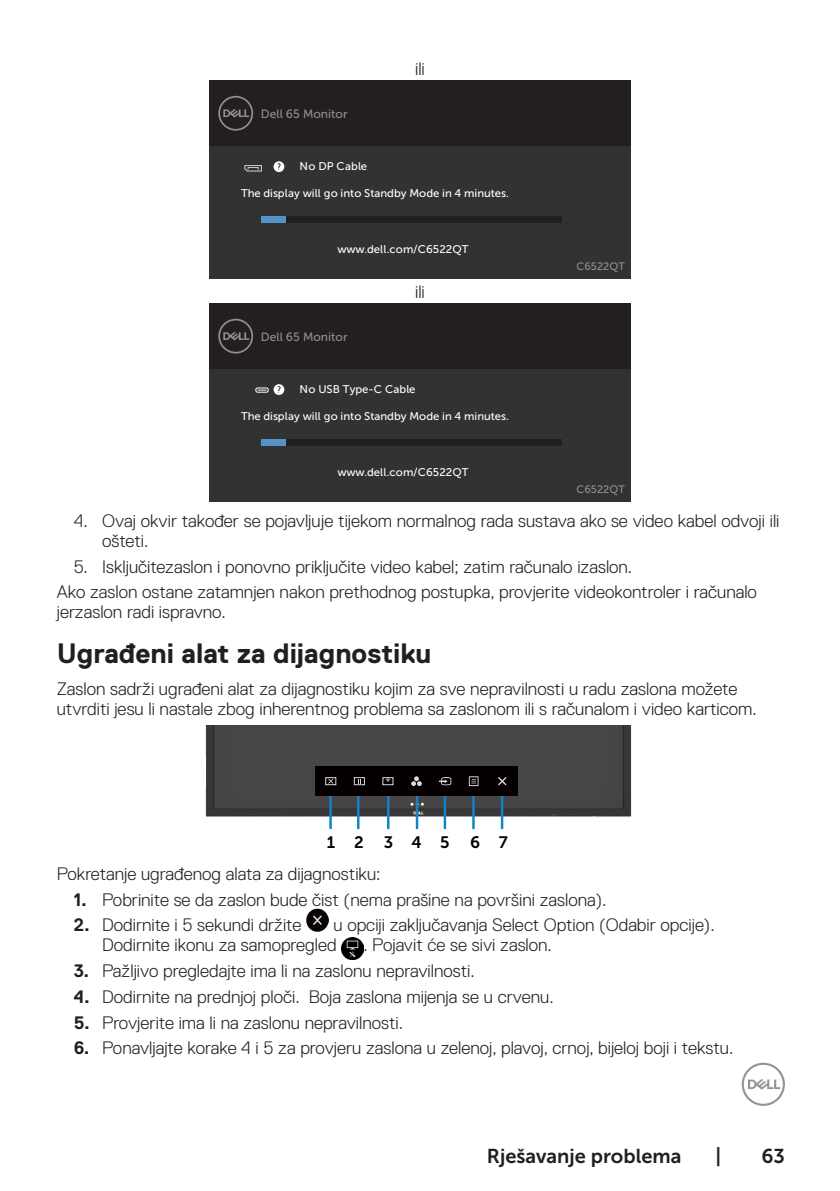
<style>
.page{position:relative;width:840px;height:1191px;background:#fff}
.page>*{position:absolute;margin:0;border:0;box-sizing:border-box;transform-origin:0 0}
.Head2{font:700 28px "Dell Replica";color:#231f20}
.t1{font:20px "Museo Sans For Dell 700";color:#231f20}
.Paragraph{font:300 18px/20px "Dell Replica";color:#231f20}
.t2{font:16.6px "Museo Sans For Dell 700";letter-spacing:1.12em;color:#030000}
.t3{font:12px "Museo Sans For Dell 500";color:#8e8f93}
.t4{font:11.2px "Museo Sans For Dell 500";color:#fff}
.t5{font:10.8px "Museo Sans For Dell 500";color:#8e8f93}
.s1{font-weight:700}
</style>
<div class="page">
<svg style="left:741px;top:1062px;width:43px;height:44px"></svg>
<div style="left:209px;top:80px;width:421px;height:198px;background:#231f20"></div>
<div style="left:209px;top:146px;width:421px;height:132px;background:#333232"></div>
<svg style="left:218px;top:96px;width:35px;height:35px"></svg>
<div style="left:261px;top:216px;width:301px;height:7px;background:#231f20"></div>
<div style="left:261px;top:216px;width:24px;height:7px;background:#5493c7"></div>
<svg style="left:273px;top:161px;width:11px;height:11px"></svg>
<svg style="left:276px;top:163px;width:6px;height:9px"></svg>
<svg style="left:244px;top:165px;width:18px;height:7px"></svg>
<div style="left:209px;top:303px;width:421px;height:198px;background:#231f20"></div>
<div style="left:209px;top:369px;width:421px;height:132px;background:#333232"></div>
<svg style="left:218px;top:319px;width:35px;height:34px"></svg>
<div style="left:261px;top:439px;width:301px;height:7px;background:#231f20"></div>
<div style="left:261px;top:439px;width:24px;height:7px;background:#5493c7"></div>
<svg style="left:273px;top:384px;width:11px;height:11px"></svg>
<svg style="left:276px;top:386px;width:6px;height:9px"></svg>
<div style="left:255px;top:388px;width:13px;height:4px;border:1px solid #fff;border-radius:2px"></div>
<img style="left:205px;top:725px;width:427px;height:98px">
<svg style="left:410px;top:802px;width:13px;height:3px"></svg>
<hr style="left:329px;top:796px;width:2px;height:33px;background:#1283c6">
<hr style="left:357px;top:796px;width:2px;height:33px;background:#1283c6">
<hr style="left:387px;top:796px;width:2px;height:33px;background:#1283c6">
<hr style="left:415px;top:796px;width:3px;height:33px;background:#1283c6">
<hr style="left:443px;top:796px;width:3px;height:33px;background:#1283c6">
<hr style="left:472px;top:796px;width:2px;height:33px;background:#1283c6">
<hr style="left:500px;top:796px;width:3px;height:33px;background:#1283c6">
<div style="left:315px;top:766px;width:202px;height:30px;background:#040000"></div>
<svg style="left:468px;top:776px;width:10px;height:10px"></svg>
<svg style="left:439px;top:777px;width:12px;height:8px"></svg>
<svg style="left:411px;top:776px;width:10px;height:10px"></svg>
<svg style="left:498px;top:777px;width:8px;height:8px"></svg>
<div style="left:382px;top:777px;width:11px;height:8px;border:1px solid #d9d9d9"></div>
<svg style="left:385px;top:777px;width:5px;height:5px"></svg>
<div style="left:354px;top:777px;width:10px;height:8px;border:1px solid #d9d9d9"></div>
<svg style="left:328px;top:779px;width:5px;height:4px"></svg>
<div style="left:325px;top:777px;width:11px;height:8px;border:1px solid #d9d9d9"></div>
<hr style="left:202px;top:756px;width:4px;height:30px;background:#fff">
<img style="left:306px;top:908px;width:22px;height:23px">
<img style="left:341px;top:937px;width:23px;height:23px">
<svg style="left:349px;top:952px;width:6px;height:4px"></svg>
<p class="t3" style="left:261px;top:107px;width:88px">Dell 65 Monitor</p>
<p class="t4" style="left:299px;top:160px;width:69px">No DP Cable</p>
<p class="Paragraph" style="left:415px;top:59px;width:11px">ili</p>
<p class="t4" style="left:241px;top:187px;width:269px">The display will go into Standby Mode in 4 minutes.</p>
<p class="t4" style="left:337px;top:243px;width:132px">www.dell.com/C6522QT</p>
<p class="t3" style="left:261px;top:330px;width:88px">Dell 65 Monitor</p>
<p class="Paragraph" style="left:415px;top:282px;width:11px">ili</p>
<p class="t4" style="left:299px;top:383px;width:117px">No USB Type-C Cable</p>
<p class="t4" style="left:241px;top:410px;width:269px">The display will go into Standby Mode in 4 minutes.</p>
<p class="t4" style="left:337px;top:466px;width:132px">www.dell.com/C6522QT</p>
<p class="t5" style="left:576px;top:261px;width:50px">C6522QT</p>
<p class="t5" style="left:576px;top:483px;width:50px">C6522QT</p>
<p class="Paragraph" style="left:102px;top:511px;width:678px;text-indent:-28px">4. Ovaj okvir također se pojavljuje tijekom normalnog rada sustava ako se video kabel odvoji ili ošteti.</p>
<p class="Paragraph" style="left:74px;top:556px;width:559px">5. Isključitezaslon i ponovno priključite video kabel; zatim računalo izaslon.</p>
<p class="Paragraph" style="left:57px;top:582px;width:701px">Ako zaslon ostane zatamnjen nakon prethodnog postupka, provjerite videokontroler i računalo jerzaslon radi ispravno.</p>
<p class="Head2" style="left:57px;top:638px;width:376px">Ugrađeni alat za dijagnostiku</p>
<p class="Paragraph" style="left:57px;top:678px;width:701px">Zaslon sadrži ugrađeni alat za dijagnostiku kojim za sve nepravilnosti u radu zaslona možete utvrditi jesu li nastale zbog inherentnog problema sa zaslonom ili s računalom i video karticom.</p>
<p class="t2" style="left:327px;top:833px;width:182px">12345 67</p>
<p class="Paragraph" style="left:57px;top:864px;width:325px">Pokretanje ugrađenog alata za dijagnostiku:</p>
<p class="Paragraph" style="left:74px;top:889px;width:533px"><span class="s1">1.</span> Pobrinite se da zaslon bude čist (nema prašine na površini zaslona).</p>
<p class="Paragraph" style="left:74px;top:915px;width:229px"><span class="s1">2.</span> Dodirnite i 5 sekundi držite</p>
<p class="Paragraph" style="left:102px;top:915px;width:613px;text-indent:231px">u opciji zaključavanja Select Option (Odabir opcije).<br>Dodirnite ikonu za samopregled</p>
<p class="Paragraph" style="left:363px;top:935px;width:190px">. Pojavit će se sivi zaslon.</p>
<p class="Paragraph" style="left:74px;top:961px;width:402px"><span class="s1">3.</span> Pažljivo pregledajte ima li na zaslonu nepravilnosti.</p>
<p class="Paragraph" style="left:74px;top:986px;width:481px"><span class="s1">4.</span> Dodirnite na prednjoj ploči. Boja zaslona mijenja se u crvenu.</p>
<p class="Paragraph" style="left:74px;top:1012px;width:330px"><span class="s1">5.</span> Provjerite ima li na zaslonu nepravilnosti.</p>
<p class="Paragraph" style="left:74px;top:1038px;width:660px"><span class="s1">6.</span> Ponavljajte korake 4 i 5 za provjeru zaslona u zelenoj, plavoj, crnoj, bijeloj boji i tekstu.</p>
<p class="t1" style="left:486px;top:1144px;width:196px">Rješavanje problema</p>
<p class="t1" style="left:715px;top:1144px;width:7px">|</p>
<p class="t1" style="left:761px;top:1144px;width:25px">63</p>
</div>
